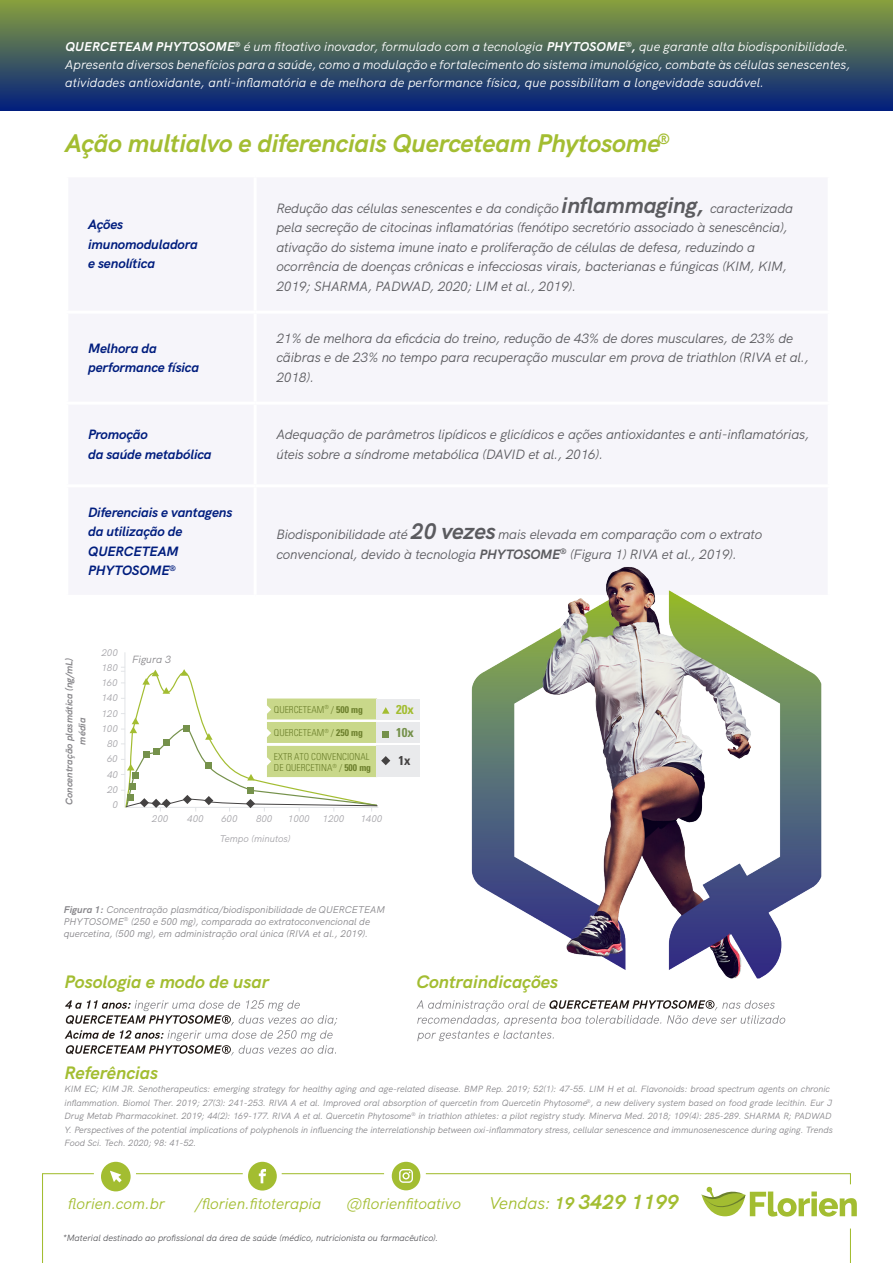
<style>
.page{position:relative;width:893px;height:1263px;background:#fff}
.page>*{position:absolute;margin:0;border:0;box-sizing:border-box;transform-origin:0 0}
.t1{font:italic 700 25.5px "HK Grotesk";letter-spacing:-.01em;color:#a3bd31}
.t2{font:italic 700 20.4px "HK Grotesk";color:#a3bd31}
.t3{font:italic 700 18px "HK Grotesk";color:#a3bd31}
.t4{font:italic 15.45px "HK Grotesk";color:#a3bd31}
.t5{font:italic 13.5px/19.5px "HK Grotesk";letter-spacing:-.01em;color:#5b5b5f}
.t6{font:italic 700 13.5px/19.5px "HK Grotesk";letter-spacing:-.01em;color:#001d7e}
.t7{font:700 condensed 12.9px "Univers LT Std";color:#a3bd31}
.t8{font:700 condensed 12.9px "Univers LT Std";color:#75914b}
.t9{font:700 condensed 12.9px "Univers LT Std";color:#444242}
.t10{font:italic 12.75px/18px "HK Grotesk";letter-spacing:.01em;color:#fff}
.t11{font:italic 10.5px "HK Grotesk";color:#87868a}
.t12{font:italic 9.75px/12px "HK Grotesk";color:#87868a}
.t13{font:300 condensed 9.6px/11.6px "Univers LT Std";color:#6d802d}
.t14{font:italic 9.6px/15.3px "HK Grotesk";color:#a4a3a8;text-align:right}
.t15{font:italic 700 9.6px/12.9px "HK Grotesk";color:#87868a;text-align:center}
.t16{font:italic 9px/13.5px "HK Grotesk";color:#87868a}
.t17{font:italic 9px "HK Grotesk";color:#5b5b5f}
.s1{font-weight:700}
.s2{font-weight:700;font-size:22.5px}
.s3{font-weight:400;font-size:16.95px}
.s4{font-size:16.95px}
</style>
<div class="page">
<img style="left:471px;top:567px;width:351px;height:412px">
<div style="left:0;top:0;width:893px;height:111px;background:linear-gradient(to bottom,#88a03d,#011e7e)"></div>
<svg style="left:248px;top:1162px;width:29px;height:28px"></svg>
<svg style="left:392px;top:1162px;width:465px;height:54px"></svg>
<svg style="left:101px;top:1162px;width:30px;height:29px"></svg>
<hr style="left:282px;top:1173px;width:102px;height:1px;background:#a3bd31">
<hr style="left:136px;top:1173px;width:107px;height:1px;background:#a3bd31">
<svg style="left:42px;top:1173px;width:52px;height:90px"></svg>
<hr style="left:850px;top:1228px;width:1px;height:35px;background:#a3bd31">
<hr style="left:125px;top:652px;width:1px;height:155px;background:#e2e4e7">
<div style="left:376px;top:746px;width:44px;height:31px;background:#e9eaec"></div>
<div style="left:376px;top:722px;width:44px;height:21px;background:#e9eaec"></div>
<div style="left:376px;top:698px;width:44px;height:21px;background:#e9eaec"></div>
<svg style="left:121px;top:667px;width:269px;height:144px"></svg>
<div style="left:382px;top:731px;width:7px;height:6px;background:#75914b"></div>
<svg style="left:416px;top:1000px;width:369px;height:41px"></svg>
<svg style="left:65px;top:1000px;width:272px;height:55px"></svg>
<p class="t10" style="left:65px;top:37px;width:787px"><span class="s1">QUERCETEAM PHYTOSOME</span><sup>®</sup> é um fitoativo inovador, formulado com a tecnologia <span class="s1">PHYTOSOME</span><sup>®</sup><span class="s1">,</span> que garante alta biodisponibilidade.<br>Apresenta diversos benefícios para a saúde, como a modulação e fortalecimento do sistema imunológico, combate às células senescentes, atividades antioxidante, anti-inflamatória e de melhora de performance física, que possibilitam a longevidade saudável.</p>
<h1 class="t1" style="left:65px;top:123px;width:606px">Ação multialvo e diferenciais Querceteam Phytosome<sup>®</sup></h1>
<p class="t6" style="left:88px;top:213px;width:111px">Ações imunomoduladora e senolítica</p>
<p class="t5" style="left:276px;top:197px;width:518px">Redução das células senescentes e da condição <span class="s2">inflammaging,</span> caracterizada pela secreção de citocinas inflamatórias (fenótipo secretório associado à senescência), ativação do sistema imune inato e proliferação de células de defesa, reduzindo a ocorrência de doenças crônicas e infecciosas virais, bacterianas e fúngicas (KIM, KIM, 2019; SHARMA, PADWAD, 2020; LIM et al., 2019).</p>
<p class="t6" style="left:88px;top:337px;width:113px">Melhora da performance física</p>
<p class="t5" style="left:276px;top:327px;width:534px">21% de melhora da eficácia do treino, redução de 43% de dores musculares, de 23% de cãibras e de 23% no tempo para recuperação muscular em prova de triathlon (RIVA et al.,<br>2018).</p>
<p class="t6" style="left:88px;top:424px;width:125px">Promoção<br>da saúde metabólica</p>
<p class="t5" style="left:276px;top:424px;width:534px">Adequação de parâmetros lipídicos e glicídicos e ações antioxidantes e anti-inflamatórias, úteis sobre a síndrome metabólica (DAVID et al., 2016).</p>
<p class="t6" style="left:88px;top:501px;width:146px">Diferenciais e vantagens da utilização de<br>QUERCETEAM<br>PHYTOSOME<sup>®</sup></p>
<p class="t15" style="left:62px;top:805px;width:149px;rotate:-90deg">Concentração plasmática (ng/mL) média</p>
<p class="t14" style="left:101px;top:644px;width:18px">200<br>180<br>160<br>140<br>120<br>100<br>80<br>60<br>40<br>20<br>0</p>
<p class="t11" style="left:132px;top:651px;width:40px">Figura 3</p>
<p class="t5" style="left:276px;top:524px;width:487px">Biodisponibilidade até <span class="s2">20 vezes</span> mais elevada em comparação com o extrato convencional, devido à tecnologia <span class="s1">PHYTOSOME</span><sup>®</sup> (Figura 1) RIVA et al., 2019).</p>
<p class="t13" style="left:274px;top:703px;width:91px">QUERCETEAM<sup>®</sup> / <span class="s1">500 mg</span></p>
<p class="t13" style="left:274px;top:727px;width:91px">QUERCETEAM<sup>®</sup> / <span class="s1">250 mg</span></p>
<p class="t13" style="left:274px;top:751px;width:99px">EXTR ATO CONVENCIONAL<br>DE QUERCETINA<sup>®</sup> / <span class="s1">500 mg</span></p>
<p class="t7" style="left:396px;top:701px;width:19px">20x</p>
<p class="t8" style="left:396px;top:725px;width:19px">10x</p>
<p class="t9" style="left:398px;top:753px;width:14px">1x</p>
<p class="t14" style="left:152px;top:810px;width:18px">200</p>
<p class="t14" style="left:187px;top:810px;width:18px">400</p>
<p class="t14" style="left:221px;top:810px;width:18px">600</p>
<p class="t14" style="left:256px;top:810px;width:18px">800</p>
<p class="t14" style="left:288px;top:810px;width:23px">1000</p>
<p class="t14" style="left:323px;top:810px;width:23px">1200</p>
<p class="t14" style="left:360px;top:810px;width:23px">1400</p>
<p class="t14" style="left:220px;top:830px;width:72px">Tempo (minutos)</p>
<p class="t12" style="left:64px;top:902px;width:323px"><span class="s1">Figura 1:</span> Concentração plasmática/biodisponibilidade de QUERCETEAM<br>PHYTOSOME<sup>®</sup> (250 e 500 mg), comparada ao extratoconvencional de quercetina, (500 mg), em administração oral única (RIVA et al., 2019).</p>
<h3 class="t3" style="left:65px;top:967px;width:206px">Posologia e modo de usar</h3>
<h3 class="t3" style="left:416px;top:967px;width:143px">Contraindicações</h3>
<h3 class="t3" style="left:65px;top:1058px;width:95px">Referências</h3>
<p class="t16" style="left:65px;top:1081px;width:770px">KIM EC; KIM JR. Senotherapeutics: emerging strategy for healthy aging and age-related disease. BMP Rep. 2019; 52(1): 47-55. LIM H et al. Flavonoids: broad spectrum agents on chronic inflammation. Biomol Ther. 2019; 27(3): 241-253. RIVA A et al. Improved oral absorption of quercetin from Quercetin Phytosome<sup>®</sup>, a new delivery system based on food grade lecithin. Eur J Drug Metab Pharmacokinet. 2019; 44(2): 169-177. RIVA A et al. Quercetin Phytosome<sup>®</sup> in triathlon athletes: a pilot registry study. Minerva Med. 2018; 109(4): 285-289. SHARMA R; PADWAD Y. Perspectives of the potential implications of polyphenols in influencing the interrelationship between oxi-inflammatory stress, cellular senescence and immunosenescence during aging. Trends Food Sci. Tech. 2020; 98: 41-52.</p>
<p class="t4" style="left:196px;top:1192px;width:127px">/florien.fitoterapia</p>
<p class="t4" style="left:347px;top:1192px;width:116px">@florienfitoativo</p>
<h2 class="t2" style="left:489px;top:1186px;width:191px"><span class="s3">Vendas:</span> <span class="s4">19</span> 3429 1199</h2>
<p class="t17" style="left:63px;top:1231px;width:377px">*Material destinado ao profissional da área de saúde (médico, nutricionista ou farmacêutico).</p>
<p class="t4" style="left:68px;top:1192px;width:98px">florien.com.br</p>
</div>
